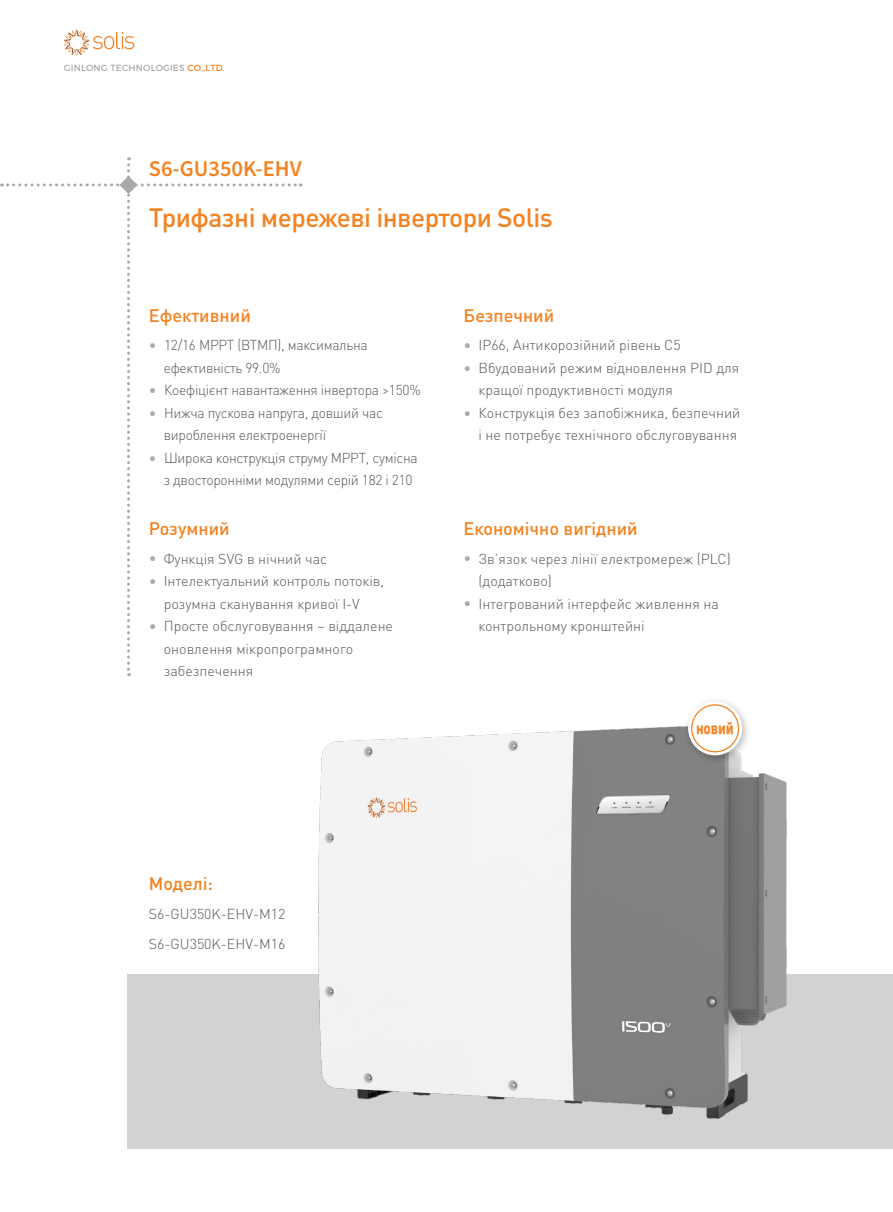
<style>
.page{position:relative;width:893px;height:1212px;background:#fff}
.page>*{position:absolute;margin:0;border:0;box-sizing:border-box;transform-origin:0 0}
.t1{font:500 26.25px "DIN Pro";letter-spacing:-.02em;color:#f58220}
.t2{font:600 22.5px "Source Sans Pro";color:#f58220}
.t3{font:500 18px "DIN Pro";color:#f58220}
.t4{font:700 16.5px "DIN Pro";color:#f58220;scale:.8 1}
.t5{font:300 14.25px/22.5px "DIN Pro";color:#57585a}
.t6{font:300 14.25px/22.5px "DIN Pro";letter-spacing:-.02em;color:#57585a}
.t7{font:9px "Montserrat";letter-spacing:.025em;color:#a8a9ad}
.s1{color:#f58220}
.s2{color:#a8a9ad}
</style>
<div class="page">
<div style="left:128px;top:974px;width:765px;height:174px;background:#d1d2d4"></div>
<svg style="left:64px;top:30px;width:70px;height:25px"></svg>
<img style="left:319px;top:726px;width:468px;height:392px">
<div style="left:683px;top:697px;width:67px;height:66px;background:#231f20;opacity:.3"></div>
<svg style="left:688px;top:701px;width:54px;height:54px"></svg>
<div style="left:692px;top:705px;width:46px;height:47px;background:#fff;border-radius:50%"></div>
<div style="left:691px;top:704px;width:48px;height:48px;border:1px solid #f58220;border-radius:50%"></div>
<svg style="left:1px;top:157px;width:300px;height:519px"></svg>
<p class="t7" style="left:64px;top:63px;width:163px">GINLONG TECHNOLOGIES <span class="s1">CO.,LTD.</span></p>
<h2 class="t2" style="left:149px;top:154px;width:154px">S6-GU350K-EHV</h2>
<h1 class="t1" style="left:149px;top:199px;width:406px">Трифазні мережеві інвертори Solis</h1>
<p class="t3" style="left:149px;top:303px;width:103px">Ефективний</p>
<p class="t6" style="left:164px;top:333px;width:205px;text-indent:-15px"><span class="s2">•</span> 12/16 MPPT (ВТМП), максимальна ефективність 99.0%</p>
<p class="t6" style="left:149px;top:378px;width:274px"><span class="s2">•</span> Коефіцієнт навантаження інвертора &gt;150%</p>
<p class="t6" style="left:164px;top:401px;width:221px;text-indent:-15px"><span class="s2">•</span> Нижча пускова напруга, довший час вироблення електроенергії</p>
<p class="t6" style="left:164px;top:446px;width:255px;text-indent:-15px"><span class="s2">•</span> Широка конструкція струму MPPT, сумісна з двосторонніми модулями серій 182 і 210</p>
<p class="t3" style="left:149px;top:516px;width:82px">Розумний</p>
<p class="t5" style="left:149px;top:546px;width:180px"><span class="s2">•</span> Функція SVG в нічний час</p>
<p class="t5" style="left:164px;top:569px;width:222px;text-indent:-15px"><span class="s2">•</span> Інтелектуальний контроль потоків, pозумна сканування кривої I-V</p>
<p class="t5" style="left:164px;top:614px;width:231px;text-indent:-15px"><span class="s2">•</span> Просте обслуговування – віддалене оновлення мікропрограмного забезпечення</p>
<p class="t3" style="left:464px;top:303px;width:92px">Безпечний</p>
<p class="t5" style="left:464px;top:333px;width:219px"><span class="s2">•</span> IP66, Антикорозійний рівень С5</p>
<p class="t5" style="left:478px;top:356px;width:262px;text-indent:-15px"><span class="s2">•</span> Вбудований режим відновлення PID для кращої продуктивності модуля</p>
<p class="t5" style="left:464px;top:401px;width:278px;text-align:right"><span class="s2">•</span> Конструкція без запобіжника, безпечний і не потребує технічного обслуговування</p>
<p class="t3" style="left:464px;top:516px;width:176px">Економічно вигідний</p>
<p class="t5" style="left:478px;top:546px;width:254px;text-indent:-15px"><span class="s2">•</span> Зв’язок через лінії електромереж (PLC) (додатково)</p>
<p class="t5" style="left:478px;top:591px;width:242px;text-indent:-15px"><span class="s2">•</span> Інтегрований інтерфейс живлення на контрольному кронштейні</p>
<p class="t4" style="left:697px;top:717px;width:48px">новий</p>
<p class="t3" style="left:149px;top:872px;width:66px">Моделі:</p>
<p class="t5" style="left:149px;top:899px;width:138px;line-height:29.5px">S6-GU350K-EHV-M12<br>S6-GU350K-EHV-M16</p>
</div>
